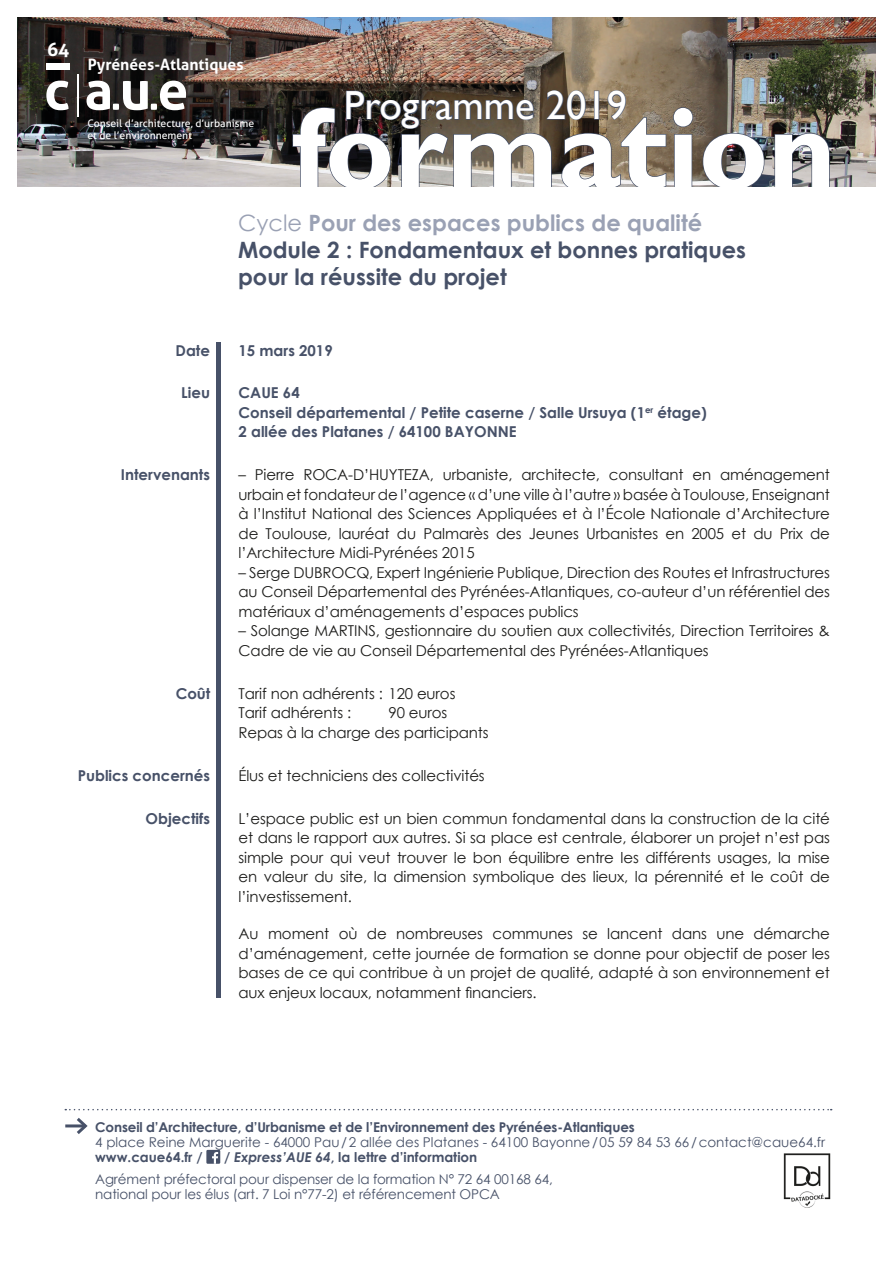
<style>
.page{position:relative;width:893px;height:1263px;background:#fff}
.page>*{position:absolute;margin:0;border:0;box-sizing:border-box;transform-origin:0 0}
.t1{font:700 116.4px "Gill Sans";color:#fff}
.t2{font:40.5px "Gill Sans";color:#fff}
.t3{font:700 22.5px "Century Gothic";color:#475168}
.t4{font:700 22.5px "Century Gothic";color:#9aa1b4}
.t5{font:700 18.6px "Aller";color:#fff}
.t6{font:700 15.6px "Aller";color:#fff}
.Tabulation_2{font:15px/19.5px "Century Gothic";letter-spacing:-.01em;color:#1d1d1b;text-align:justify}
.tabulation_date{font:15px/19.5px "Century Gothic";letter-spacing:-.01em;color:#1d1d1b;text-align:justify}
.Tabulation_2-2{font:700 15px "Century Gothic";color:#475168}
.tabulation_date-2{font:700 15px "Century Gothic";color:#475168}
.t7{font:13.5px "Century Gothic";letter-spacing:-.01em;color:#475168}
.t8{font:700 13.5px "Century Gothic";letter-spacing:-.01em;color:#475168}
.t9{font:10.5px "Aller";color:#fff}
.s1{font-weight:400}
.s2{font-style:italic}
</style>
<div class="page">
<img style="left:17px;top:17px;width:859px;height:170px">
<img style="left:702px;top:132px;width:63px;height:55px">
<img style="left:774px;top:132px;width:56px;height:55px">
<img style="left:292px;top:90px;width:402px;height:97px">
<hr style="left:77px;top:74px;width:2px;height:43px;background:#fff">
<svg style="left:46px;top:81px;width:23px;height:29px"></svg>
<svg style="left:87px;top:81px;width:99px;height:29px"></svg>
<div style="left:46px;top:63px;width:24px;height:7px;background:#fff"></div>
<hr style="left:217px;top:342px;width:4px;height:655px;background:#475168">
<div style="left:206px;top:1150px;width:14px;height:14px;background:#475168"></div>
<svg style="left:212px;top:1152px;width:6px;height:12px"></svg>
<svg style="left:65px;top:1109px;width:767px;height:25px"></svg>
<img style="left:783px;top:1153px;width:48px;height:55px">
<p class="t5" style="left:47px;top:38px;width:24px">64</p>
<p class="t6" style="left:88px;top:55px;width:157px">Pyrénées-Atlantiques</p>
<p class="t9" style="left:87px;top:116px;width:168px">Conseil d’architecture, d’urbanisme</p>
<p class="t9" style="left:87px;top:129px;width:106px">et de l’environnement</p>
<h2 class="t2" style="left:344px;top:82px;width:285px">Programme 2019</h2>
<h1 class="t1" style="left:291px;top:79px;width:546px">formation</h1>
<p class="t4" style="left:238px;top:206px;width:466px"><span class="s1">Cycle</span> Pour des espaces publics de qualité</p>
<p class="t3" style="left:238px;top:233px;width:510px">Module 2 : Fondamentaux et bonnes pratiques</p>
<p class="t3" style="left:238px;top:260px;width:270px">pour la réussite du projet</p>
<p class="Tabulation_2-2" style="left:176px;top:339px;width:36px">Date</p>
<p class="Tabulation_2-2" style="left:239px;top:339px;width:96px">15 mars 2019</p>
<p class="Tabulation_2-2" style="left:181px;top:382px;width:30px">Lieu</p>
<p class="Tabulation_2-2" style="left:239px;top:382px;width:63px">CAUE 64</p>
<p class="Tabulation_2-2" style="left:239px;top:401px;width:470px">Conseil départemental / Petite caserne / Salle Ursuya (1<sup>er</sup> étage)</p>
<p class="Tabulation_2-2" style="left:239px;top:421px;width:280px">2 allée des Platanes / 64100 BAYONNE</p>
<p class="Tabulation_2-2" style="left:121px;top:464px;width:91px">Intervenants</p>
<p class="Tabulation_2" style="left:239px;top:465px;width:593px">– Pierre ROCA-D’HUYTEZA, urbaniste, architecte, consultant en aménagement urbain et fondateur de l’agence « d’une ville à l’autre » basée à Toulouse, Enseignant à l’Institut National des Sciences Appliquées et à l’École Nationale d’Architecture de Toulouse, lauréat du Palmarès des Jeunes Urbanistes en 2005 et du Prix de l’Architecture Midi-Pyrénées 2015</p>
<p class="Tabulation_2" style="left:239px;top:562px;width:593px">– Serge DUBROCQ, Expert Ingénierie Publique, Direction des Routes et Infrastructures au Conseil Départemental des Pyrénées-Atlantiques, co-auteur d’un référentiel des matériaux d’aménagements d’espaces publics</p>
<p class="Tabulation_2" style="left:239px;top:621px;width:593px">– Solange MARTINS, gestionnaire du soutien aux collectivités, Direction Territoires &amp;<br>Cadre de vie au Conseil Départemental des Pyrénées-Atlantiques</p>
<p class="Tabulation_2-2" style="left:176px;top:682px;width:36px">Coût</p>
<p class="Tabulation_2" style="left:239px;top:683px;width:218px">Tarif non adhérents : 120 euros</p>
<p class="Tabulation_2" style="left:239px;top:703px;width:114px">Tarif adhérents :</p>
<p class="Tabulation_2" style="left:389px;top:703px;width:60px">90 euros</p>
<p class="Tabulation_2" style="left:239px;top:722px;width:252px">Repas à la charge des participants</p>
<p class="tabulation_date-2" style="left:78px;top:764px;width:134px">Publics concernés</p>
<p class="tabulation_date" style="left:239px;top:765px;width:248px">Élus et techniciens des collectivités</p>
<p class="tabulation_date-2" style="left:146px;top:807px;width:66px">Objectifs</p>
<p class="tabulation_date" style="left:239px;top:808px;width:593px">L’espace public est un bien commun fondamental dans la construction de la cité et dans le rapport aux autres. Si sa place est centrale, élaborer un projet n’est pas simple pour qui veut trouver le bon équilibre entre les différents usages, la mise en valeur du site, la dimension symbolique des lieux, la pérennité et le coût de l’investissement.</p>
<p class="tabulation_date" style="left:239px;top:924px;width:593px">Au moment où de nombreuses communes se lancent dans une démarche d’aménagement, cette journée de formation se donne pour objectif de poser les bases de ce qui contribue à un projet de qualité, adapté à son environnement et aux enjeux locaux, notamment financiers.</p>
<p class="t8" style="left:95px;top:1116px;width:541px">Conseil d’Architecture, d’Urbanisme et de l’Environnement des Pyrénées-Atlantiques</p>
<p class="t7" style="left:95px;top:1132px;width:732px">4 place Reine Marguerite - 64000 Pau/2 allée des Platanes - 64100 Bayonne/05 59 84 53 66/contact@caue64.fr</p>
<p class="t8" style="left:95px;top:1146px;width:109px">www.caue64.fr /</p>
<p class="t8" style="left:224px;top:1146px;width:255px">/ <span class="s2">Express’AUE 64</span>, la lettre d’information</p>
<p class="t7" style="left:95px;top:1169px;width:459px">Agrément préfectoral pour dispenser de la formation N° 72 64 00168 64,</p>
<p class="t7" style="left:95px;top:1184px;width:406px">national pour les élus (art. 7 Loi n°77-2) et référencement OPCA</p>
</div>
